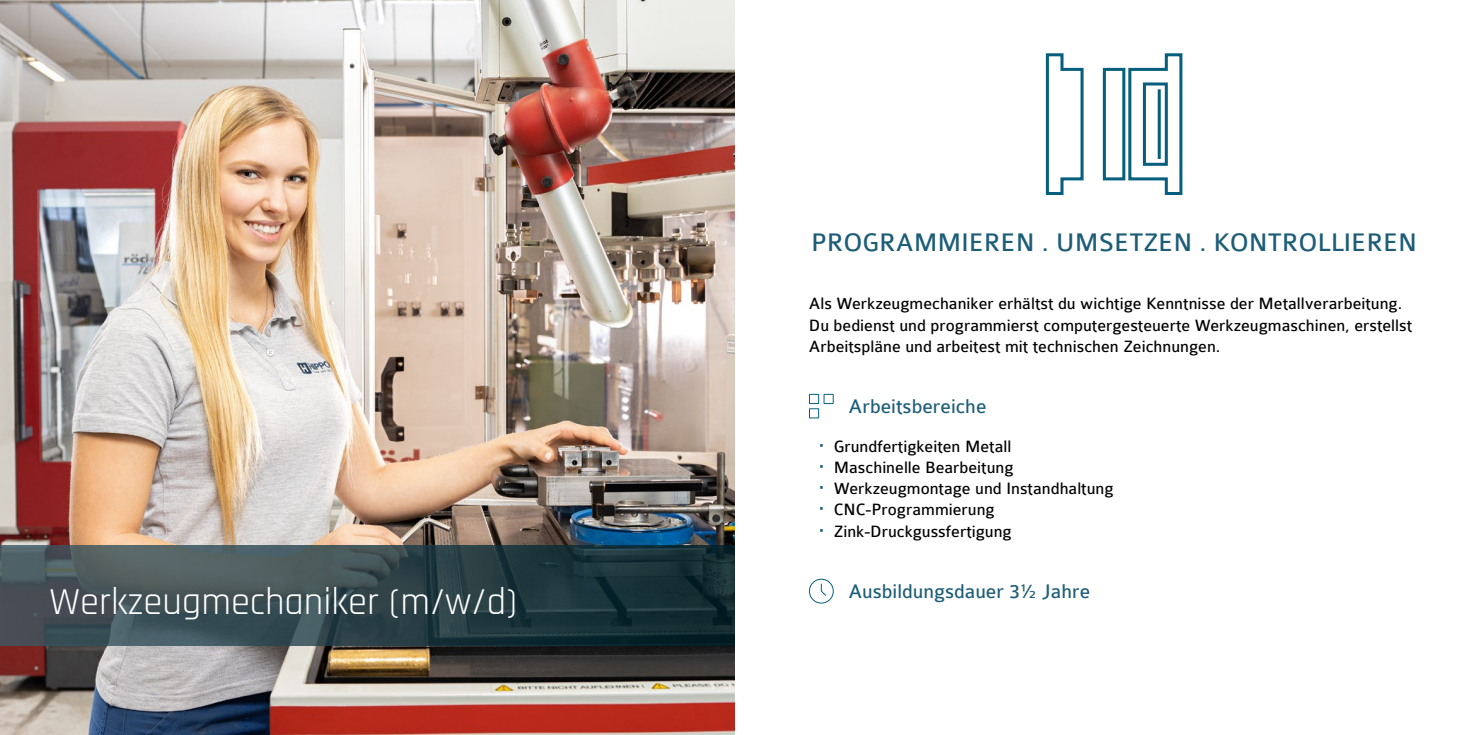
<style>
.page{position:relative;width:1469px;height:735px;background:#fff}
.page>*{position:absolute;margin:0;border:0;box-sizing:border-box;transform-origin:0 0}
.t1{font:38.5px "Rajdhani";color:#fff}
.t2{font:27.12px "Colaborate";color:#1d5d78}
.t3{font:21px "Colaborate";color:#1d5d78}
.t4{font:17.5px/21px "Colaborate";color:#000}
</style>
<div class="page">
<img style="left:0;top:0;width:734px;height:734px">
<div style="left:1102px;top:68px;width:23px;height:112px;border:3px solid #075f7d"></div>
<svg style="left:1045px;top:53px;width:39px;height:142px"></svg>
<svg style="left:1128px;top:53px;width:55px;height:142px"></svg>
<hr style="left:1157px;top:89px;width:3px;height:70px;background:#075f7d">
<svg style="left:0;top:545px;width:734px;height:100px;background:#31454b"></svg>
<div style="left:809px;top:578px;width:24px;height:25px;border:1px solid #075f7d;border-radius:50%"></div>
<svg style="left:820px;top:583px;width:6px;height:12px"></svg>
<div style="left:809px;top:394px;width:10px;height:9px;border:1px solid #075f7d"></div>
<div style="left:809px;top:408px;width:10px;height:10px;border:1px solid #075f7d"></div>
<div style="left:823px;top:394px;width:10px;height:9px;border:1px solid #075f7d"></div>
<h1 class="t1" style="left:50px;top:579px;width:469px">Werkzeugmechaniker (m/w/d)</h1>
<h2 class="t2" style="left:811px;top:228px;width:607px">PROGRAMMIEREN . UMSETZEN . KONTROLLIEREN</h2>
<p class="t4" style="left:809px;top:293px;width:605px">Als Werkzeugmechaniker erhältst du wichtige Kenntnisse der Metallverarbeitung.<br>Du bedienst und programmierst computergesteuerte Werkzeugmaschinen, erstellst<br>Arbeitspläne und arbeitest mit technischen Zeichnungen.</p>
<p class="t3" style="left:848px;top:395px;width:139px">Arbeitsbereiche</p>
<p class="t4" style="left:833px;top:436px;width:281px">Grundfertigkeiten Metall<br>Maschinelle Bearbeitung<br>Werkzeugmontage und Instandhaltung<br>CNC-Programmierung<br>Zink-Druckgussfertigung</p>
<p class="t3" style="left:848px;top:580px;width:243px">Ausbildungsdauer 3½ Jahre</p>
</div>
